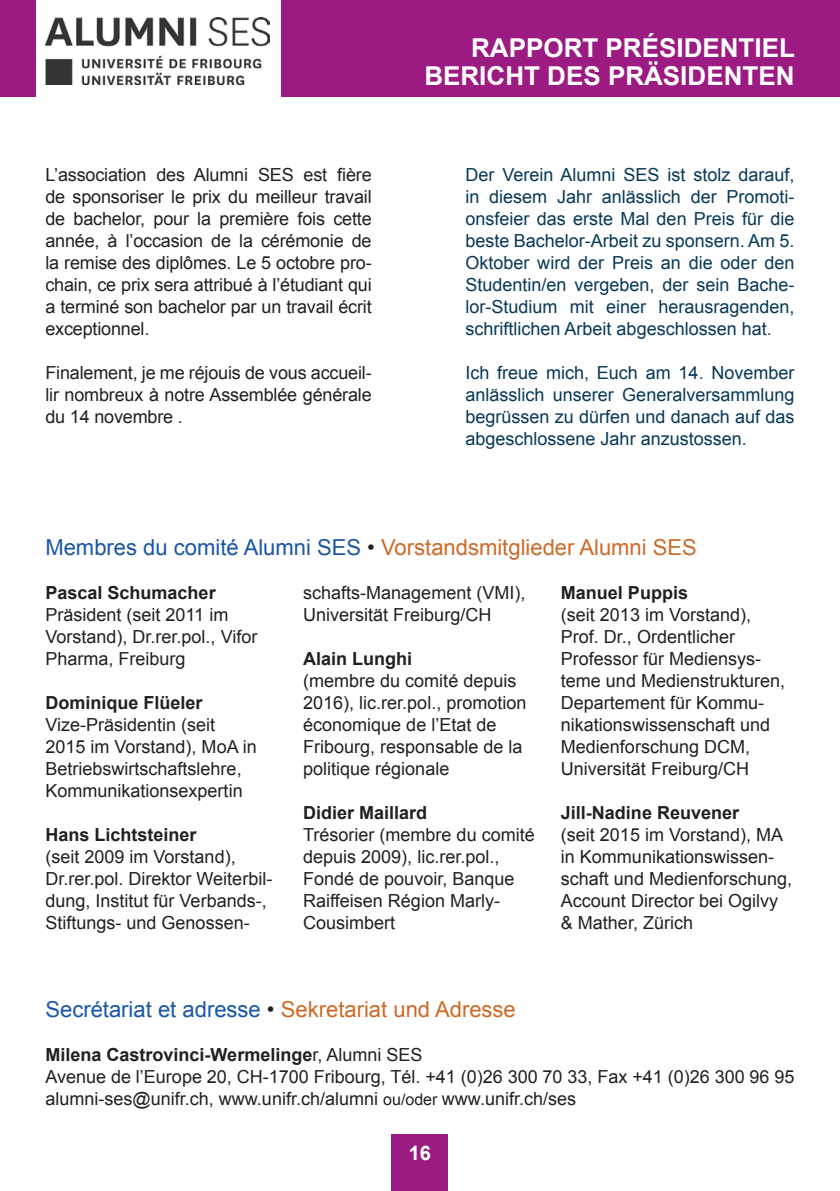
<style>
.page{position:relative;width:840px;height:1191px;background:#fff}
.page>*{position:absolute;margin:0;border:0;box-sizing:border-box;transform-origin:0 0}
.t1{font:700 26px/28px "Arial";color:#fff;text-align:right}
.t2{font:22px "Arial";color:#ce6927}
.t3{font:700 20px "Arial";color:#fff}
.t4{font:18px/22px "Arial";color:#231f20}
.t5{font:18px/22px "Arial";color:#073858;text-align:justify}
.t6{font:700 18px "Arial";color:#231f20}
.s1{color:#1856a6}
.s2{color:#231f20}
.s3{font-weight:700}
.s4{font-size:16px}
</style>
<div class="page">
<div style="left:0;top:0;width:839px;height:96px;background:#9c1b82"></div>
<div style="left:391px;top:1134px;width:57px;height:57px;background:#9c1b82"></div>
<div style="left:37px;top:0;width:244px;height:98px;background:#fff"></div>
<img style="left:45px;top:17px;width:225px;height:68px">
<p class="t4" style="left:45px;top:164px;width:327px;text-align:justify">L’association des Alumni SES est fière de sponsoriser le prix du meilleur travail de bachelor, pour la première fois cette année, à l’occasion de la cérémonie de la remise des diplômes. Le 5 octobre pro&shy;chain, ce prix sera attribué à l’étudiant qui a terminé son bachelor par un travail écrit exceptionnel.</p>
<p class="t4" style="left:45px;top:362px;width:327px;text-align:justify">Finalement, je me réjouis de vous accueil&shy;lir nombreux à notre Assemblée générale du 14 novembre .</p>
<h1 class="t1" style="left:424px;top:35px;width:372px">RAPPORT PRÉSIDENTIEL<br>BERICHT DES PRÄSIDENTEN</h1>
<p class="t5" style="left:465px;top:164px;width:330px">Der Verein Alumni SES ist stolz darauf, in diesem Jahr anlässlich der Promoti&shy;onsfeier das erste Mal den Preis für die beste Bachelor-Arbeit zu sponsern. Am 5.<br>Oktober wird der Preis an die oder den Studentin/en vergeben, der sein Bache&shy;lor-Studium mit einer herausragenden, schriftlichen Arbeit abgeschlossen hat.</p>
<p class="t5" style="left:465px;top:362px;width:330px">Ich freue mich, Euch am 14. November anlässlich unserer Generalversammlung begrüssen zu dürfen und danach auf das abgeschlossene Jahr anzustossen.</p>
<p class="t2" style="left:45px;top:533px;width:652px"><span class="s1">Membres du comité Alumni SES</span> <span class="s2">•</span> Vorstandsmitglieder Alumni SES</p>
<p class="t6" style="left:45px;top:581px;width:172px">Pascal Schumacher</p>
<p class="t4" style="left:45px;top:604px;width:213px">Präsident (seit 2011 im<br>Vorstand), Dr.rer.pol., Vifor<br>Pharma, Freiburg</p>
<p class="t6" style="left:45px;top:691px;width:159px">Dominique Flüeler</p>
<p class="t4" style="left:45px;top:714px;width:213px">Vize-Präsidentin (seit<br>2015 im Vorstand), MoA in<br>Betriebswirtschaftslehre,<br>Kommunikationsexpertin</p>
<p class="t6" style="left:45px;top:823px;width:153px">Hans Lichtsteiner</p>
<p class="t4" style="left:45px;top:846px;width:228px">(seit 2009 im Vorstand),<br>Dr.rer.pol. Direktor Weiterbil&shy;dung, Institut für Verbands-,<br>Stiftungs- und Genossen-</p>
<p class="t4" style="left:303px;top:582px;width:224px">schafts-Management (VMI),<br>Universität Freiburg/CH</p>
<p class="t6" style="left:303px;top:647px;width:111px">Alain Lunghi</p>
<p class="t4" style="left:303px;top:670px;width:225px">(membre du comité depuis<br>2016), lic.rer.pol., promotion économique de l’Etat de<br>Fribourg, responsable de la politique régionale</p>
<p class="t6" style="left:303px;top:801px;width:126px">Didier Maillard</p>
<p class="t4" style="left:303px;top:824px;width:233px">Trésorier (membre du comité depuis 2009), lic.rer.pol.,<br>Fondé de pouvoir, Banque<br>Raiffeisen Région Marly-<br>Cousimbert</p>
<p class="t6" style="left:560px;top:581px;width:129px">Manuel Puppis</p>
<p class="t4" style="left:560px;top:604px;width:226px">(seit 2013 im Vorstand),<br>Prof. Dr., Ordentlicher<br>Professor für Mediensys&shy;teme und Medienstrukturen,<br>Departement für Kommu&shy;nikationswissenschaft und<br>Medienforschung DCM,<br>Universität Freiburg/CH</p>
<p class="t6" style="left:560px;top:801px;width:180px">Jill-Nadine Reuvener</p>
<p class="t4" style="left:560px;top:824px;width:233px">(seit 2015 im Vorstand), MA in Kommunikationswissen&shy;schaft und Medienforschung,<br>Account Director bei Ogilvy &amp; Mather, Zürich</p>
<p class="t2" style="left:45px;top:995px;width:471px"><span class="s1">Secrétariat et adresse</span> <span class="s2">•</span> Sekretariat und Adresse</p>
<p class="t4" style="left:45px;top:1044px;width:750px"><span class="s3">Milena Castrovinci-Wermelinge</span>r, Alumni SES<br>Avenue de l’Europe 20, CH-1700 Fribourg, Tél. +41 (0)26 300 70 33, Fax +41 (0)26 300 96 95 alumni-ses@unifr.ch, www.unifr.ch/alumni <span class="s4">ou/oder</span> www.unifr.ch/ses</p>
<p class="t3" style="left:408px;top:1140px;width:24px">16</p>
</div>
